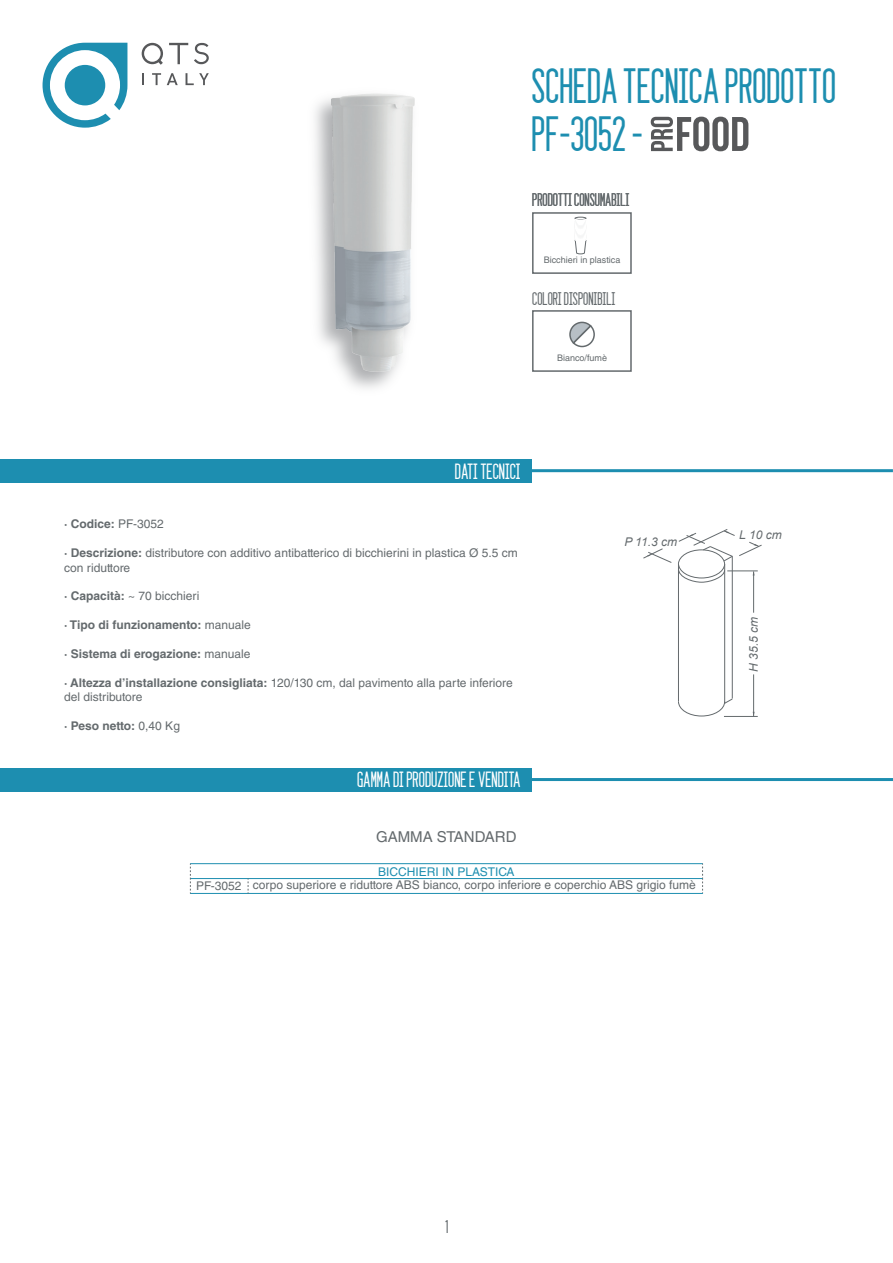
<style>
.page{position:relative;width:893px;height:1263px;background:#fff}
.page>*{position:absolute;margin:0;border:0;box-sizing:border-box;transform-origin:0 0}
.t1{font:40.5px/48.6px "seattlesans";color:#1d8eb0}
.t2{font:18px "seattlesans";color:#fff}
.t3{font:15px "seattlesans";color:#646a6d}
.t4{font:15px "Helvetica LT Std";color:#646a6d}
.t5{font:12px/14.4px "Helvetica LT Std";color:#646a6d}
.t6{font:700 12px "Helvetica LT Std";color:#646a6d}
.t7{font:italic 12px "Arial";color:#646a6d}
.t8{font:12px "Helvetica LT Std";color:#1e8eb0}
.t9{font:9px "Helvetica LT Std";color:#646a6d}
.s1{font-weight:400}
.s2{font-weight:700}
</style>
<div class="page">
<svg style="left:43px;top:43px;width:84px;height:85px"></svg>
<div style="left:65px;top:65px;width:40px;height:40px;background:#1d8eb0;border-radius:50%"></div>
<svg style="left:169px;top:43px;width:19px;height:21px"></svg>
<svg style="left:194px;top:43px;width:15px;height:21px"></svg>
<svg style="left:142px;top:43px;width:21px;height:22px"></svg>
<svg style="left:142px;top:73px;width:2px;height:12px"></svg>
<svg style="left:152px;top:73px;width:9px;height:12px"></svg>
<svg style="left:167px;top:73px;width:11px;height:12px"></svg>
<svg style="left:186px;top:73px;width:23px;height:12px"></svg>
<svg style="left:651px;top:117px;width:97px;height:34px"></svg>
<div style="left:0;top:768px;width:531px;height:23px;background:#1d8eb0"></div>
<hr style="left:531px;top:778px;width:362px;height:3px;background:#1d8eb0">
<div style="left:0;top:459px;width:531px;height:23px;background:#1d8eb0"></div>
<hr style="left:531px;top:469px;width:362px;height:3px;background:#1d8eb0">
<div style="left:532px;top:212px;width:100px;height:62px;border:2px solid #646a6d"></div>
<img style="left:331px;top:93px;width:84px;height:278px">
<hr style="left:678px;top:563px;width:1px;height:138px;background:#646a6d">
<hr style="left:724px;top:564px;width:1px;height:139px;background:#646a6d">
<hr style="left:732px;top:556px;width:1px;height:142px;background:#646a6d">
<svg style="left:678px;top:698px;width:55px;height:19px"></svg>
<hr style="left:753px;top:674px;width:1px;height:42px;background:#646a6d">
<hr style="left:753px;top:572px;width:1px;height:41px;background:#646a6d">
<hr style="left:724px;top:716px;width:34px;height:1px;background:#646a6d">
<svg style="left:643px;top:549px;width:28px;height:14px"></svg>
<svg style="left:678px;top:529px;width:84px;height:54px"></svg>
<hr style="left:190px;top:863px;width:513px;height:1px;background:#1d8eb0">
<hr style="left:190px;top:878px;width:513px;height:1px;background:#1d8eb0">
<hr style="left:190px;top:893px;width:513px;height:1px;background:#1d8eb0">
<svg style="left:702px;top:864px;width:1px;height:29px"></svg>
<svg style="left:190px;top:864px;width:1px;height:29px"></svg>
<svg style="left:574px;top:217px;width:13px;height:37px"></svg>
<div style="left:532px;top:310px;width:100px;height:62px;border:2px solid #646a6d"></div>
<svg style="left:569px;top:321px;width:26px;height:27px"></svg>
<h1 class="t1" style="left:532px;top:59px;width:306px">SCHEDA TECNICA PRODOTTO<br>PF-3052 -</h1>
<p class="t3" style="left:532px;top:189px;width:99px">PRODOTTI CONSUMABILI</p>
<p class="t9" style="left:544px;top:254px;width:78px">Bicchieri in plastica</p>
<p class="t3" style="left:532px;top:287px;width:85px">COLORI DISPONIBILI</p>
<p class="t9" style="left:557px;top:353px;width:52px">Bianco/fumè</p>
<h2 class="t2" style="left:455px;top:458px;width:67px">DATI TECNICI</h2>
<p class="t6" style="left:64px;top:517px;width:101px">· Codice: <span class="s1">PF-3052</span></p>
<p class="t5" style="left:64px;top:546px;width:455px"><span class="s2">· Descrizione:</span> distributore con additivo antibatterico di bicchierini in plastica Ø 5.5 cm con riduttore</p>
<p class="t5" style="left:64px;top:589px;width:137px"><span class="s2">· Capacità:</span> ~ 70 bicchieri</p>
<p class="t6" style="left:64px;top:618px;width:188px">· Tipo di funzionamento: <span class="s1">manuale</span></p>
<p class="t6" style="left:64px;top:646px;width:188px">· Sistema di erogazione: <span class="s1">manuale</span></p>
<p class="t5" style="left:64px;top:675px;width:450px"><span class="s2">· Altezza d’installazione consigliata:</span> 120/130 cm, dal pavimento alla parte inferiore del distributore</p>
<p class="t6" style="left:64px;top:718px;width:117px">· Peso netto: <span class="s1">0,40 Kg</span></p>
<h2 class="t2" style="left:357px;top:767px;width:165px">GAMMA DI PRODUZIONE E VENDITA</h2>
<p class="t4" style="left:376px;top:828px;width:142px">GAMMA STANDARD</p>
<p class="t8" style="left:378px;top:864px;width:138px">BICCHIERI IN PLASTICA</p>
<p class="t7" style="left:624px;top:534px;width:54px">P 11.3 cm</p>
<p class="t5" style="left:196px;top:878px;width:501px">PF-3052 corpo superiore e riduttore ABS bianco, corpo inferiore e coperchio ABS grigio fumè</p>
<p class="t7" style="left:739px;top:527px;width:44px">L 10 cm</p>
<p class="t7" style="left:746px;top:671px;width:56px;rotate:-90deg">H 35.5 cm</p>
<p class="t3" style="left:445px;top:1216px;width:5px">1</p>
</div>
